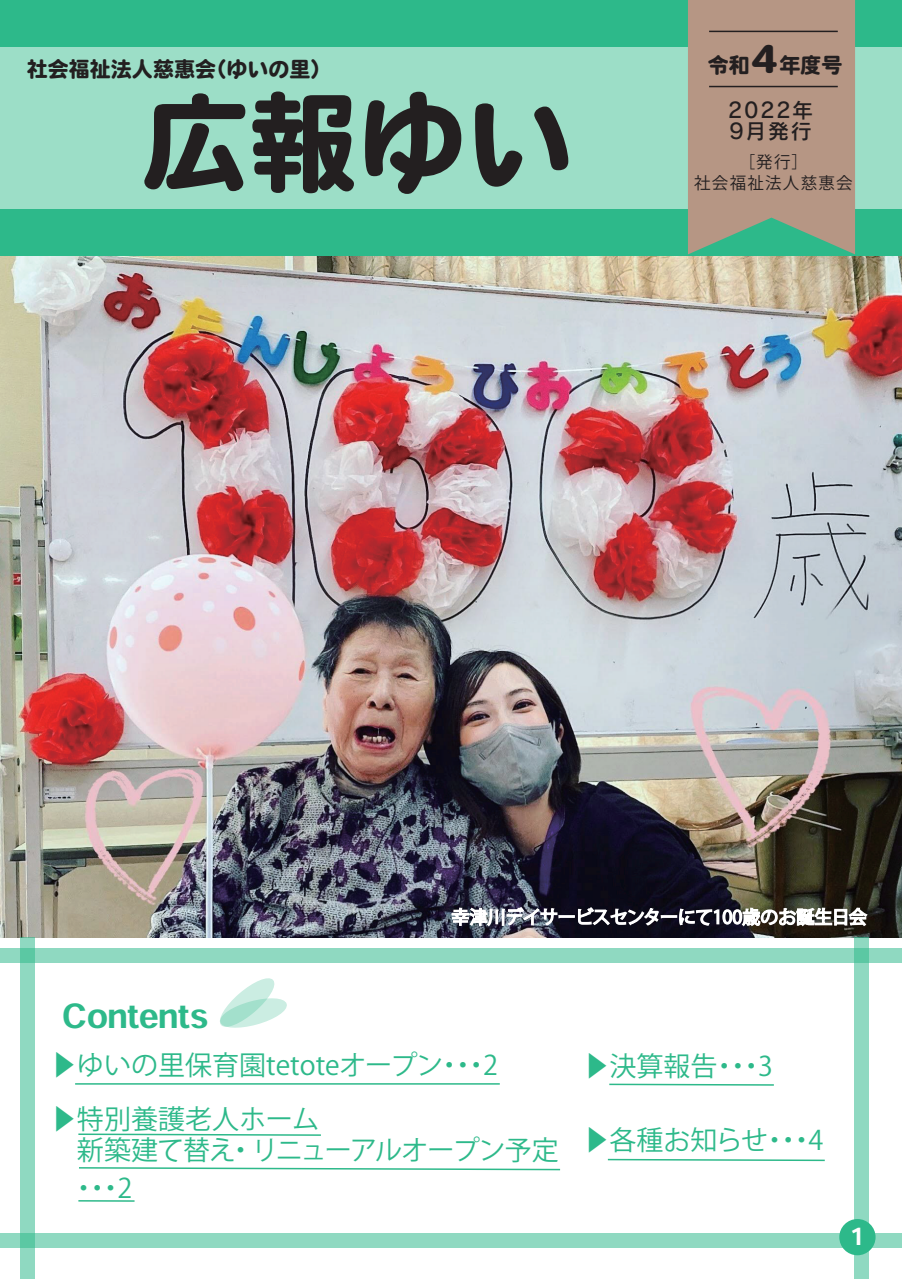
<style>
.page{position:relative;width:902px;height:1279px;background:#fff}
.page>*{position:absolute;margin:0;border:0;box-sizing:border-box;transform-origin:0 0}
.t1{font:108px "Heisei Maru Go Std W8";color:#231f20}
.t2{font:33px "Heisei Kaku Go Std W7";color:#2db98a}
.t3{font:27px/54px "Koz Go Pr 6 N";color:#2db98a}
.t4{font:27px/37.5px "Koz Go Pr 6 N";letter-spacing:-.045em;color:#2db98a}
.t5{font:23.85px "Heisei Kaku Go Std W7";color:#fff}
.t6{font:21px "Heisei Maru Go Std W8";color:#231f20}
.t7{font:21px/21px "Rodin Pro N DB";letter-spacing:.075em;color:#231f20}
.t8{font:16.5px/21px "Koz Go Pr 6 N";letter-spacing:.075em;color:#231f20;text-align:center}
.s1{font-size:37.5px}
</style>
<div class="page">
<div style="left:0;top:0;width:901px;height:256px;background:#2db98a"></div>
<img style="left:0;top:256px;width:901px;height:681px">
<div style="left:0;top:47px;width:901px;height:162px;background:#9cdec7"></div>
<div style="left:0;top:948px;width:901px;height:14px;background:#8fd9c1"></div>
<div style="left:0;top:1233px;width:901px;height:14px;background:#8fd9c1"></div>
<svg style="left:688px;top:0;width:166px;height:254px;background:#ab9884"></svg>
<hr style="left:709px;top:86px;width:128px;height:1px;background:#231f20">
<hr style="left:709px;top:31px;width:128px;height:1px;background:#231f20">
<svg style="left:20px;top:937px;width:15px;height:342px;background:#8ad7be"></svg>
<div style="left:854px;top:937px;width:14px;height:342px;background:#8fd9c1"></div>
<div style="left:839px;top:1219px;width:36px;height:36px;background:#2db98a;border-radius:50%"></div>
<hr style="left:75px;top:1083px;width:424px;height:1px;background:#2db98a">
<svg style="left:79px;top:1167px;width:482px;height:4px"></svg>
<svg style="left:78px;top:1133px;width:243px;height:3px"></svg>
<hr style="left:78px;top:1200px;width:56px;height:2px;background:#2db98a">
<svg style="left:609px;top:1083px;width:165px;height:3px"></svg>
<svg style="left:607px;top:1158px;width:218px;height:4px"></svg>
<svg style="left:220px;top:978px;width:67px;height:50px"></svg>
<img style="left:450px;top:877px;width:418px;height:51px">
<p class="t6" style="left:27px;top:57px;width:306px">社会福祉法人慈惠会（ゆいの里）</p>
<h1 class="t1" style="left:142px;top:83px;width:433px">広報ゆい</h1>
<p class="t6" style="left:707px;top:54px;width:136px">令和<span class="s1">4</span>年度号</p>
<p class="t7" style="left:727px;top:99px;width:87px">2022年<br>9月発行</p>
<p class="t8" style="left:694px;top:152px;width:160px">［発行］<br>社会福祉法人慈惠会</p>
<p class="t2" style="left:62px;top:995px;width:147px">Contents</p>
<p class="t3" style="left:50px;top:1038px;width:449px">▶ゆいの里保育園tetoteオープン・・・2 ▶特別養護老人ホーム</p>
<p class="t4" style="left:70px;top:1132px;width:490px;text-indent:-20px">　新築建て替え・ リニューアルオープン予定・・・2</p>
<p class="t3" style="left:582px;top:1040px;width:192px">▶決算報告・・・3</p>
<p class="t3" style="left:582px;top:1113px;width:242px">▶各種お知らせ・・・4</p>
<p class="t5" style="left:850px;top:1222px;width:15px">1</p>
</div>
